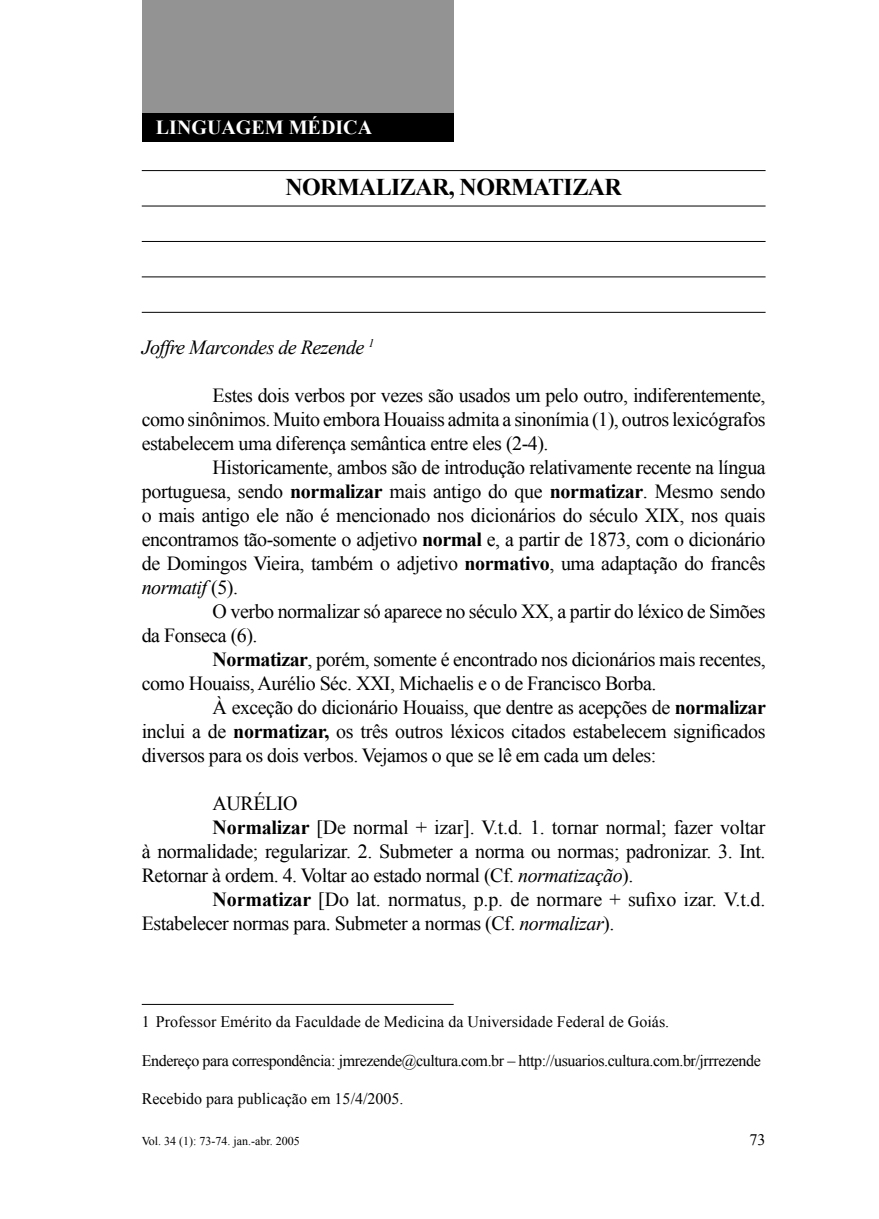
<style>
.page{position:relative;width:879px;height:1219px;background:#fff}
.page>*{position:absolute;margin:0;border:0;box-sizing:border-box;transform-origin:0 0}
.titulo_1{font:700 24px "Times New Roman";letter-spacing:-.025em;color:#000}
.corpo_texto{font:20px/24px "Times New Roman";letter-spacing:-.025em;color:#000;text-align:justify}
.autores{font:italic 20px "Times New Roman";letter-spacing:-.025em;color:#000}
.t1{font:700 20px "Times New Roman";color:#fff}
.t2{font:16px "Times New Roman";color:#000}
.t3{font:16px "Times New Roman";letter-spacing:-.025em;color:#000}
.t4{font:12px "Times New Roman";color:#000}
.s1{font-weight:700}
.s2{font-style:italic}
</style>
<div class="page">
<hr style="left:142px;top:170px;width:623px;height:1px;background:#000">
<hr style="left:142px;top:206px;width:623px;height:1px;background:#000">
<hr style="left:142px;top:241px;width:623px;height:1px;background:#000">
<hr style="left:142px;top:276px;width:623px;height:1px;background:#000">
<hr style="left:142px;top:312px;width:623px;height:1px;background:#000">
<hr style="left:142px;top:1004px;width:312px;height:1px;background:#000">
<div style="left:142px;top:0;width:312px;height:113px;background:#939393"></div>
<div style="left:142px;top:113px;width:312px;height:29px;background:#000"></div>
<p class="t1" style="left:156px;top:114px;width:218px">LINGUAGEM MÉDICA</p>
<p class="titulo_1" style="left:285px;top:170px;width:338px">NORMALIZAR, NORMATIZAR</p>
<p class="autores" style="left:142px;top:334px;width:234px">Joffre Marcondes de Rezende <sup>1</sup></p>
<p class="corpo_texto" style="left:142px;top:383px;width:625px;text-indent:71px">Estes dois verbos por vezes são usados um pelo outro, indiferentemente, como sinônimos. Muito embora Houaiss admita a sinonímia (1), outros lexicógrafos estabelecem uma diferença semântica entre eles (2-4).</p>
<p class="corpo_texto" style="left:142px;top:455px;width:625px;text-indent:71px">Historicamente, ambos são de introdução relativamente recente na língua portuguesa, sendo <span class="s1">normalizar</span> mais antigo do que <span class="s1">normatizar</span>. Mesmo sendo o mais antigo ele não é mencionado nos dicionários do século XIX, nos quais encontramos tão-somente o adjetivo <span class="s1">normal</span> e, a partir de 1873, com o dicionário de Domingos Vieira, também o adjetivo <span class="s1">normativo</span>, uma adaptação do francês <span class="s2">normatif</span> (5).</p>
<p class="corpo_texto" style="left:142px;top:599px;width:625px;text-indent:71px">O verbo normalizar só aparece no século XX, a partir do léxico de Simões da Fonseca (6).</p>
<p class="corpo_texto" style="left:142px;top:647px;width:625px;text-indent:71px"><span class="s1">Normatizar</span>, porém, somente é encontrado nos dicionários mais recentes, como Houaiss, Aurélio Séc. XXI, Michaelis e o de Francisco Borba.</p>
<p class="corpo_texto" style="left:142px;top:695px;width:625px;text-indent:71px">À exceção do dicionário Houaiss, que dentre as acepções de <span class="s1">normalizar </span>inclui a de <span class="s1">normatizar,</span> os três outros léxicos citados estabelecem significados diversos para os dois verbos. Vejamos o que se lê em cada um deles:</p>
<p class="corpo_texto" style="left:213px;top:791px;width:86px">AURÉLIO</p>
<p class="corpo_texto" style="left:142px;top:815px;width:625px;text-indent:71px"><span class="s1">Normalizar</span> [De normal + izar]. V.t.d. 1. tornar normal; fazer voltar à normalidade; regularizar. 2. Submeter a norma ou normas; padronizar. 3. Int.<br>Retornar à ordem. 4. Voltar ao estado normal (Cf. <span class="s2">normatização</span>).</p>
<p class="corpo_texto" style="left:142px;top:887px;width:625px;text-indent:71px"><span class="s1">Normatizar</span> [Do lat. normatus, p.p. de normare + sufixo izar. V.t.d.<br>Estabelecer normas para. Submeter a normas (Cf. <span class="s2">normalizar</span>).</p>
<p class="t2" style="left:142px;top:1011px;width:529px">1 Professor Emérito da Faculdade de Medicina da Universidade Federal de Goiás.</p>
<p class="t3" style="left:142px;top:1050px;width:620px">Endereço para correspondência: jmrezende@cultura.com.br – http://usuarios.cultura.com.br/jrrrezende</p>
<p class="t2" style="left:142px;top:1088px;width:263px">Recebido para publicação em 15/4/2005.</p>
<p class="t4" style="left:142px;top:1133px;width:160px">Vol. 34 (1): 73-74. jan.-abr. 2005</p>
<p class="t2" style="left:749px;top:1129px;width:17px">73</p>
</div>
